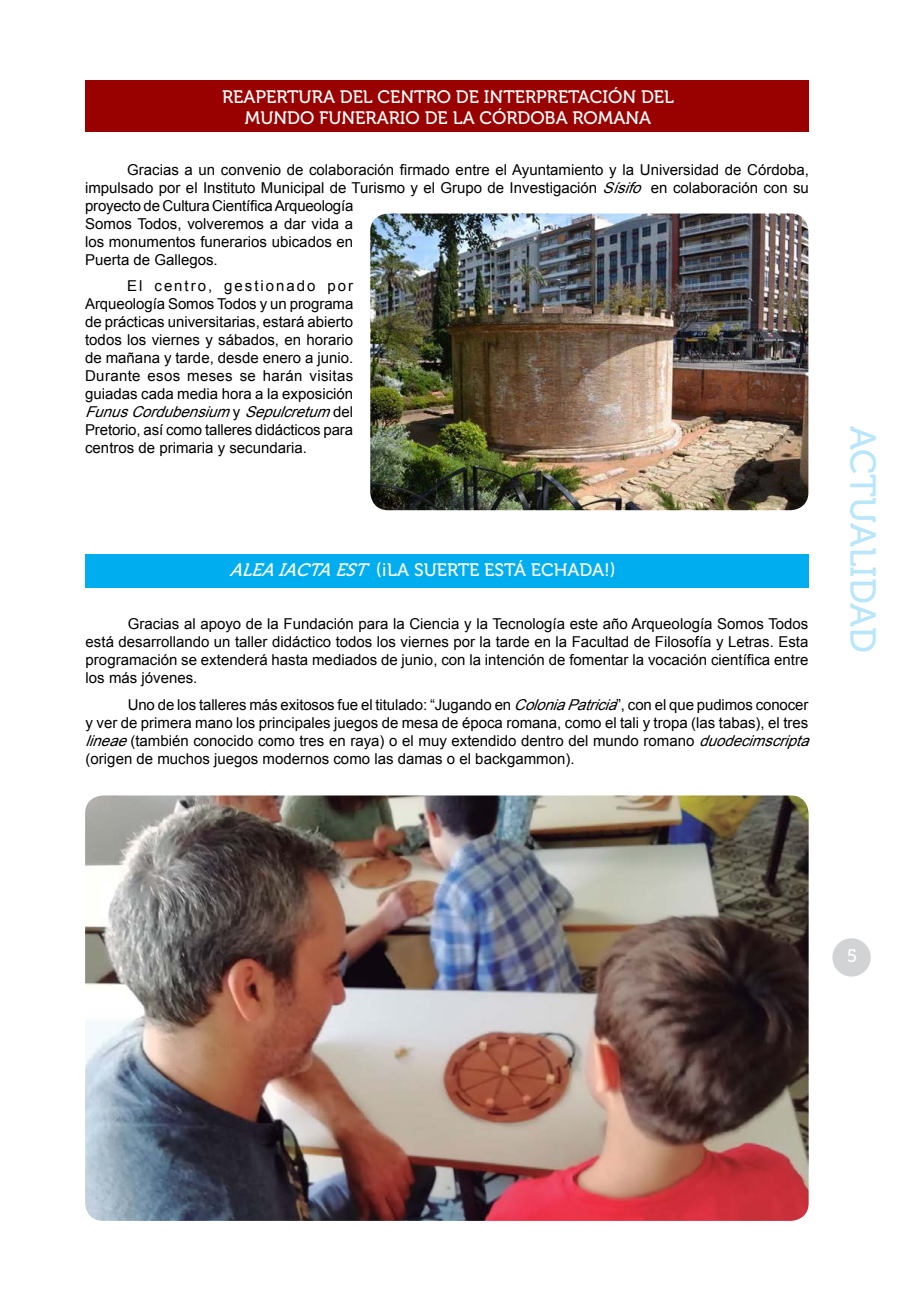
<style>
.page{position:relative;width:915px;height:1306px;background:#fff}
.page>*{position:absolute;margin:0;border:0;box-sizing:border-box;transform-origin:0 0}
.t1{font:36px "Museo 500";color:#b9e6fa}
.t2{font:18px "Museo 500";color:#fff}
.t3{font:italic 18px "Museo 500";color:#fff}
.t4{font:15px/18px "Arial";color:#000;text-align:justify}
.s1{font-style:italic}
</style>
<div class="page">
<div style="left:832px;top:939px;width:37px;height:36px;background:#d1d3d4;border-radius:50%"></div>
<div style="left:832px;top:938px;width:38px;height:38px;border:2px solid #d1d3d4;border-radius:50%"></div>
<div style="left:86px;top:554px;width:722px;height:34px;background:#00aeef"></div>
<div style="left:85px;top:81px;width:723px;height:51px;background:#900"></div>
<img style="left:370px;top:213px;width:438px;height:297px">
<img style="left:85px;top:795px;width:723px;height:425px">
<p class="t2" style="left:222px;top:87px;width:24px">REAPERTURA</p>
<p class="t2" style="left:340px;top:87px;width:12px">DEL</p>
<p class="t2" style="left:377px;top:87px;width:26px">CENTRO</p>
<p class="t2" style="left:456px;top:87px;width:46px">DE INTERPRETACIÓN</p>
<p class="t2" style="left:640px;top:87px;width:12px">DEL</p>
<p class="t2" style="left:245px;top:108px;width:30px">MUNDO</p>
<p class="t2" style="left:319px;top:108px;width:22px">FUNERARIO</p>
<p class="t2" style="left:424px;top:108px;width:81px">DE LA CÓRDOBA</p>
<p class="t2" style="left:572px;top:108px;width:26px">ROMANA</p>
<p class="t4" style="left:85px;top:160px;width:725px;text-align:left;text-indent:42px">Gracias a un convenio de colaboración firmado entre el Ayuntamiento y la Universidad de Córdoba, impulsado por el Instituto Municipal de Turismo y el Grupo de Investigación <span class="s1">Sísifo</span> en colaboración con su proyecto de Cultura Científica Arqueología<br>Somos Todos, volveremos a dar vida a<br>los monumentos funerarios ubicados en<br>Puerta de Gallegos.</p>
<p class="t4" style="left:85px;top:277px;width:269px;text-indent:42px">El centro, gestionado por Arqueología Somos Todos y un programa de prácticas universitarias, estará abierto todos los viernes y sábados, en horario de mañana y tarde, desde enero a junio.<br>Durante esos meses se harán visitas guiadas cada media hora a la exposición <span class="s1">FunusCordubensium</span>y <span class="s1">Sepulcretum</span>d e l Pretorio, así como talleres didácticos para centros de primaria y secundaria.</p>
<p class="t3" style="left:229px;top:560px;width:25px">ALEA</p>
<p class="t3" style="left:278px;top:560px;width:13px">IACTA</p>
<p class="t3" style="left:334px;top:560px;width:13px">EST</p>
<p class="t2" style="left:375px;top:560px;width:51px">(¡LA SUERTE</p>
<p class="t2" style="left:484px;top:560px;width:97px">ESTÁ ECHADA</p>
<p class="t2" style="left:604px;top:560px;width:13px">!)</p>
<p class="t4" style="left:86px;top:615px;width:724px;text-indent:42px">Gracias al apoyo de la Fundación para la Ciencia y la Tecnología este año Arqueología Somos Todos está desarrollando un taller didáctico todos los viernes por la tarde en la Facultad de Filosofía y Letras. Esta programación se extenderá hasta mediados de junio, con la intención de fomentar la vocación científica entre los más jóvenes.</p>
<p class="t4" style="left:86px;top:695px;width:731px;text-align:left;text-indent:42px">Uno de los talleres más exitosos fue el titulado: “Jugando en <span class="s1">ColoniaPatricia</span>”, con el que pudimos conocer y ver de primera mano los principales juegos de mesa de época romana, como el tali y tropa (las tabas), el tres <span class="s1">lineae</span>(también conocido como tres en raya) o el muy extendido dentro del mundo romano <span class="s1">duodecimscripta </span>(origen de muchos juegos modernos como las damas o el backgammon).</p>
<h1 class="t1" style="left:882px;top:425px;width:228px;rotate:90deg">ACTUALIDAD</h1>
<p class="t2" style="left:846px;top:946px;width:12px">5</p>
</div>
